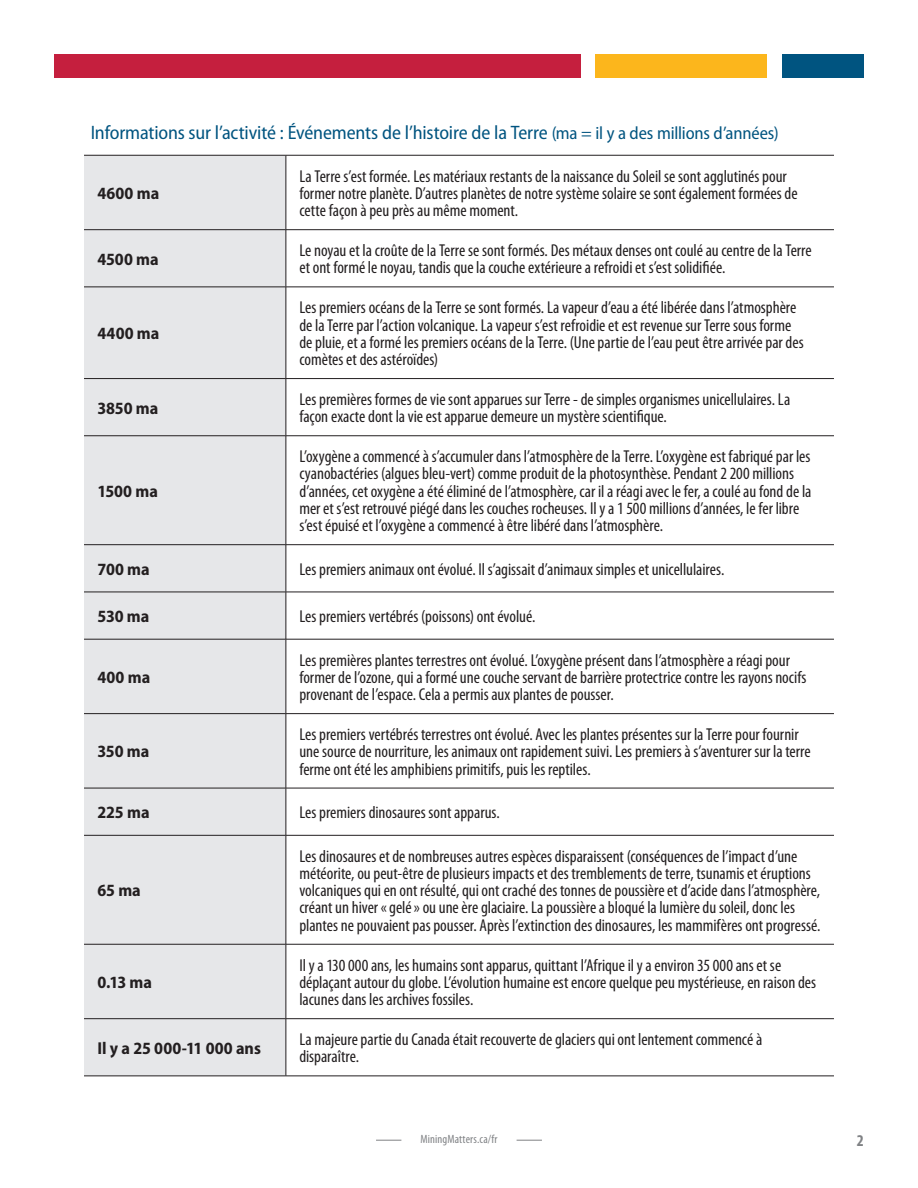
<style>
.page{position:relative;width:918px;height:1188px;background:#fff}
.page>*{position:absolute;margin:0;border:0;box-sizing:border-box;transform-origin:0 0}
.t1{font:semi-condensed 19.5px "Myriad Pro";letter-spacing:-.01em;color:#005480}
.t2{font:condensed 17.25px/17.2px "Myriad Pro";color:#231f20}
.t3{font:700 semi-condensed 17.25px "Myriad Pro";color:#231f20}
.t4{font:700 condensed 16.5px "Myriad Pro";color:#808285}
.t5{font:condensed 12px "Myriad Pro";letter-spacing:.01em;color:#808285}
.s1{font-size:18px}
</style>
<div class="page">
<svg style="left:376px;top:1140px;width:25px;height:1px"></svg>
<svg style="left:517px;top:1140px;width:25px;height:1px"></svg>
<div style="left:84px;top:156px;width:202px;height:920px;background:#e6e7e9"></div>
<svg style="left:287px;top:230px;width:547px;height:846px"></svg>
<hr style="left:84px;top:155px;width:202px;height:1px;background:#231f20">
<hr style="left:286px;top:155px;width:548px;height:1px;background:#231f20">
<hr style="left:286px;top:155px;width:1px;height:75px;background:#231f20">
<hr style="left:84px;top:229px;width:202px;height:1px;background:#231f20">
<hr style="left:286px;top:229px;width:548px;height:1px;background:#231f20">
<hr style="left:286px;top:230px;width:1px;height:57px;background:#231f20">
<hr style="left:84px;top:287px;width:202px;height:1px;background:#231f20">
<hr style="left:286px;top:287px;width:548px;height:1px;background:#231f20">
<hr style="left:286px;top:287px;width:1px;height:91px;background:#231f20">
<hr style="left:84px;top:378px;width:202px;height:1px;background:#231f20">
<hr style="left:286px;top:378px;width:548px;height:1px;background:#231f20">
<hr style="left:286px;top:379px;width:1px;height:57px;background:#231f20">
<hr style="left:84px;top:435px;width:202px;height:1px;background:#231f20">
<hr style="left:286px;top:435px;width:548px;height:1px;background:#231f20">
<hr style="left:286px;top:436px;width:1px;height:108px;background:#231f20">
<hr style="left:84px;top:544px;width:202px;height:1px;background:#231f20">
<hr style="left:286px;top:544px;width:548px;height:1px;background:#231f20">
<hr style="left:286px;top:545px;width:1px;height:47px;background:#231f20">
<hr style="left:84px;top:592px;width:202px;height:1px;background:#231f20">
<hr style="left:286px;top:592px;width:548px;height:1px;background:#231f20">
<hr style="left:286px;top:592px;width:1px;height:47px;background:#231f20">
<hr style="left:84px;top:639px;width:202px;height:1px;background:#231f20">
<hr style="left:286px;top:639px;width:548px;height:1px;background:#231f20">
<hr style="left:286px;top:639px;width:1px;height:74px;background:#231f20">
<hr style="left:84px;top:713px;width:202px;height:1px;background:#231f20">
<hr style="left:286px;top:713px;width:548px;height:1px;background:#231f20">
<hr style="left:286px;top:714px;width:1px;height:74px;background:#231f20">
<hr style="left:84px;top:788px;width:202px;height:1px;background:#231f20">
<hr style="left:286px;top:788px;width:548px;height:1px;background:#231f20">
<hr style="left:286px;top:788px;width:1px;height:47px;background:#231f20">
<hr style="left:84px;top:835px;width:202px;height:1px;background:#231f20">
<hr style="left:286px;top:835px;width:548px;height:1px;background:#231f20">
<hr style="left:286px;top:836px;width:1px;height:108px;background:#231f20">
<hr style="left:84px;top:944px;width:202px;height:1px;background:#231f20">
<hr style="left:286px;top:944px;width:548px;height:1px;background:#231f20">
<hr style="left:286px;top:944px;width:1px;height:74px;background:#231f20">
<hr style="left:84px;top:1018px;width:202px;height:1px;background:#231f20">
<hr style="left:286px;top:1018px;width:548px;height:1px;background:#231f20">
<hr style="left:286px;top:1019px;width:1px;height:57px;background:#231f20">
<hr style="left:84px;top:1076px;width:202px;height:1px;background:#231f20">
<hr style="left:286px;top:1076px;width:548px;height:1px;background:#231f20">
<div style="left:782px;top:54px;width:82px;height:23px;background:#005480"></div>
<div style="left:595px;top:54px;width:172px;height:23px;background:#fcb61c"></div>
<div style="left:54px;top:54px;width:526px;height:23px;background:#c51f3e"></div>
<p class="t1" style="left:91px;top:122px;width:689px">Informations sur l’activité : Événements de l’histoire de la Terre <span class="s1">(ma = il y a des millions d’années)</span></p>
<p class="t3" style="left:98px;top:184px;width:63px">4600 ma</p>
<p class="t2" style="left:299px;top:167px;width:500px">La Terre s’est formée. Les matériaux restants de la naissance du Soleil se sont agglutinés pour former notre planète. D’autres planètes de notre système solaire se sont également formées de cette façon à peu près au même moment.</p>
<p class="t3" style="left:98px;top:249px;width:63px">4500 ma</p>
<p class="t2" style="left:299px;top:242px;width:514px">Le noyau et la croûte de la Terre se sont formés. Des métaux denses ont coulé au centre de la Terre et ont formé le noyau, tandis que la couche extérieure a refroidi et s’est solidifiée.</p>
<p class="t3" style="left:98px;top:324px;width:63px">4400 ma</p>
<p class="t2" style="left:299px;top:299px;width:506px">Les premiers océans de la Terre se sont formés. La vapeur d’eau a été libérée dans l’atmosphère de la Terre par l’action volcanique. La vapeur s’est refroidie et est revenue sur Terre sous forme de pluie, et a formé les premiers océans de la Terre. (Une partie de l’eau peut être arrivée par des comètes et des astéroïdes)</p>
<p class="t3" style="left:98px;top:398px;width:62px">3850 ma</p>
<p class="t2" style="left:299px;top:390px;width:492px">Les premières formes de vie sont apparues sur Terre - de simples organismes unicellulaires. La façon exacte dont la vie est apparue demeure un mystère scientifique.</p>
<p class="t3" style="left:98px;top:481px;width:62px">1500 ma</p>
<p class="t2" style="left:299px;top:448px;width:514px">L’oxygène a commencé à s’accumuler dans l’atmosphère de la Terre. L’oxygène est fabriqué par les cyanobactéries (algues bleu-vert) comme produit de la photosynthèse. Pendant 2 200 millions d’années, cet oxygène a été éliminé de l’atmosphère, car il a réagi avec le fer, a coulé au fond de la mer et s’est retrouvé piégé dans les couches rocheuses. Il y a 1 500 millions d’années, le fer libre s’est épuisé et l’oxygène a commencé à être libéré dans l’atmosphère.</p>
<p class="t3" style="left:98px;top:559px;width:54px">700 ma</p>
<p class="t2" style="left:299px;top:560px;width:427px">Les premiers animaux ont évolué. Il s’agissait d’animaux simples et unicellulaires.</p>
<p class="t3" style="left:98px;top:607px;width:53px">530 ma</p>
<p class="t2" style="left:299px;top:607px;width:238px">Les premiers vertébrés (poissons) ont évolué.</p>
<p class="t3" style="left:98px;top:667px;width:54px">400 ma</p>
<p class="t3" style="left:98px;top:742px;width:53px">350 ma</p>
<p class="t2" style="left:299px;top:651px;width:509px">Les premières plantes terrestres ont évolué. L’oxygène présent dans l’atmosphère a réagi pour former de l’ozone, qui a formé une couche servant de barrière protectrice contre les rayons nocifs provenant de l’espace. Cela a permis aux plantes de pousser.</p>
<p class="t2" style="left:299px;top:726px;width:513px">Les premiers vertébrés terrestres ont évolué. Avec les plantes présentes sur la Terre pour fournir une source de nourriture, les animaux ont rapidement suivi. Les premiers à s’aventurer sur la terre ferme ont été les amphibiens primitifs, puis les reptiles.</p>
<p class="t3" style="left:98px;top:803px;width:54px">225 ma</p>
<p class="t2" style="left:299px;top:804px;width:202px">Les premiers dinosaures sont apparus.</p>
<p class="t3" style="left:98px;top:881px;width:45px">65 ma</p>
<p class="t3" style="left:98px;top:972px;width:56px">0.13 ma</p>
<p class="t2" style="left:299px;top:847px;width:523px">Les dinosaures et de nombreuses autres espèces disparaissent (conséquences de l’impact d’une météorite, ou peut-être de plusieurs impacts et des tremblements de terre, tsunamis et éruptions volcaniques qui en ont résulté, qui ont craché des tonnes de poussière et d’acide dans l’atmosphère, créant un hiver «gelé» ou une ère glaciaire. La poussière a bloqué la lumière du soleil, donc les plantes ne pouvaient pas pousser. Après l’extinction des dinosaures, les mammifères ont progressé.</p>
<p class="t2" style="left:299px;top:956px;width:518px">Il y a 130 000 ans, les humains sont apparus, quittant l’Afrique il y a environ 35 000 ans et se déplaçant autour du globe. L’évolution humaine est encore quelque peu mystérieuse, en raison des lacunes dans les archives fossiles.</p>
<p class="t3" style="left:98px;top:1038px;width:165px">Il y a 25 000-11 000 ans</p>
<p class="t2" style="left:299px;top:1031px;width:464px">La majeure partie du Canada était recouverte de glaciers qui ont lentement commencé à disparaître.</p>
<p class="t5" style="left:420px;top:1132px;width:79px">MiningMatters.ca/fr</p>
<p class="t4" style="left:857px;top:1131px;width:9px">2</p>
</div>
